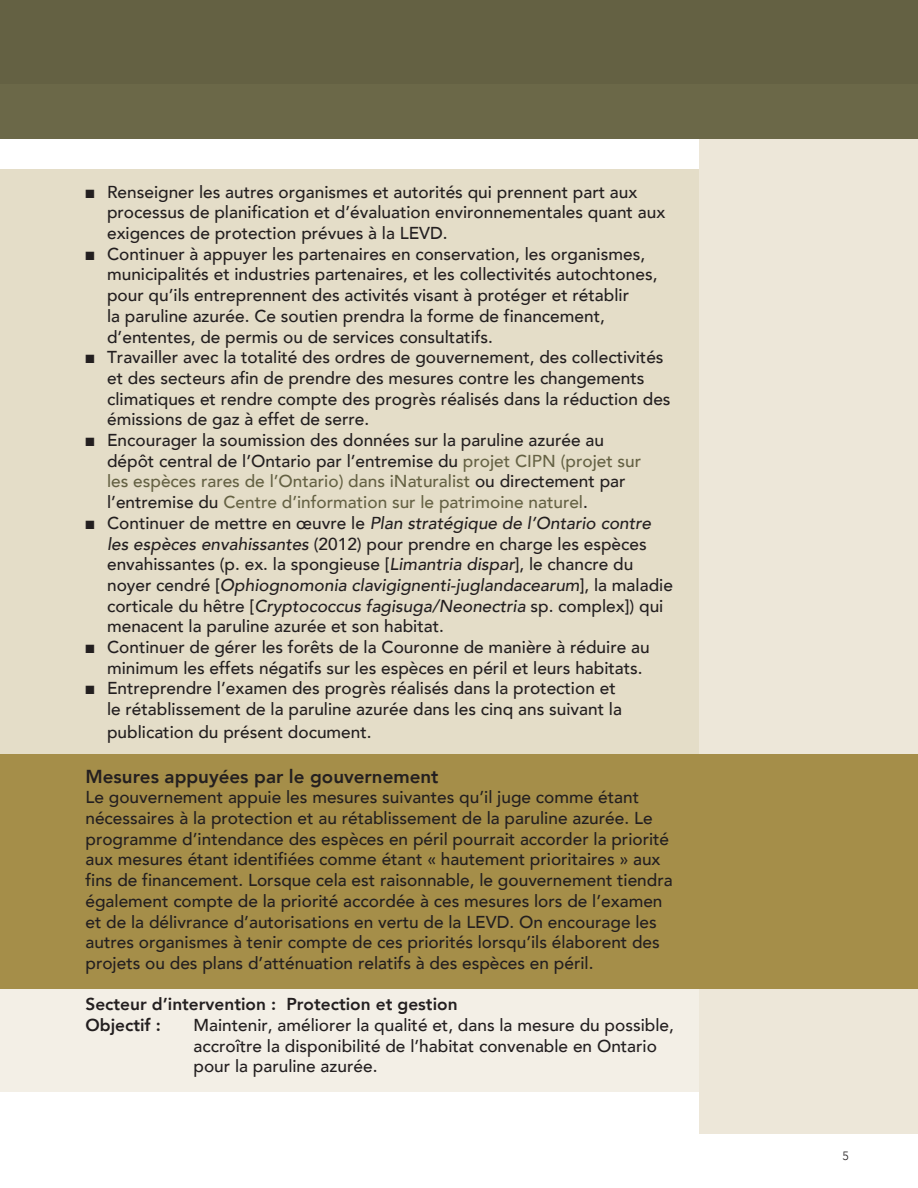
<style>
.page{position:relative;width:918px;height:1188px;background:#fff}
.page>*{position:absolute;margin:0;border:0;box-sizing:border-box;transform-origin:0 0}
.t1{font:800 18.75px "Avenir";color:#231f20}
.t2{font:500 17.25px/20.7px "Avenir";color:#231f20}
.t3{font:800 17.25px "Avenir";color:#231f20}
.t4{font:300 12px "Avenir";color:#231f20}
.s1{color:#646143}
.s2{font-style:italic}
</style>
<div class="page">
<div style="left:0;top:988px;width:699px;height:104px;background:#f3efe6"></div>
<div style="left:0;top:169px;width:699px;height:585px;background:#e4ddc8"></div>
<div style="left:699px;top:134px;width:219px;height:1000px;background:#ede7d9"></div>
<div style="left:0;top:0;width:918px;height:138px;background:#646143"></div>
<div style="left:1px;top:84px;width:917px;height:54px;background:#6d6a4a"></div>
<div style="left:0;top:754px;width:918px;height:234px;background:#a58e49"></div>
<p class="t2" style="left:107px;top:180px;width:560px;text-indent:-22px">■ Renseigner les autres organismes et autorités qui prennent part aux processus de planification et d’évaluation environnementales quant aux exigences de protection prévues à la LEVD.</p>
<p class="t2" style="left:107px;top:242px;width:552px;text-indent:-22px">■ Continuer à appuyer les partenaires en conservation, les organismes, municipalités et industries partenaires, et les collectivités autochtones, pour qu’ils entreprennent des activités visant à protéger et rétablir<br>la paruline azurée. Ce soutien prendra la forme de financement, d’ententes, de permis ou de services consultatifs.</p>
<p class="t2" style="left:107px;top:346px;width:565px;text-indent:-22px">■ Travailler avec la totalité des ordres de gouvernement, des collectivités et des secteurs afin de prendre des mesures contre les changements climatiques et rendre compte des progrès réalisés dans la réduction des émissions de gaz à effet de serre.</p>
<p class="t2" style="left:107px;top:429px;width:536px;text-indent:-22px">■ Encourager la soumission des données sur la paruline azurée au dépôt central de l’Ontario par l’entremise du <span class="s1">projet CIPN (projet sur les espèces rares de l’Ontario) dans iNaturalist</span> ou directement par l’entremise du <span class="s1">Centre d’information sur le patrimoine naturel</span>.</p>
<p class="t2" style="left:107px;top:512px;width:567px;text-indent:-22px">■ Continuer de mettre en œuvre le <span class="s2">Plan stratégique de l’Ontario contre les espèces envahissantes</span> (2012) pour prendre en charge les espèces envahissantes (p. ex. la spongieuse [<span class="s2">Limantria dispar</span>], le chancre du noyer cendré [<span class="s2">Ophiognomonia clavigignenti-juglandacearum</span>], la maladie corticale du hêtre [<span class="s2">Cryptococcus fagisuga/Neonectria</span> sp. complex]) qui menacent la paruline azurée et son habitat.</p>
<p class="t2" style="left:107px;top:636px;width:544px;text-indent:-22px">■ Continuer de gérer les forêts de la Couronne de manière à réduire au minimum les effets négatifs sur les espèces en péril et leurs habitats.</p>
<p class="t2" style="left:107px;top:677px;width:516px;text-indent:-22px">■ Entreprendre l’examen des progrès réalisés dans la protection et le rétablissement de la paruline azurée dans les cinq ans suivant la</p>
<p class="t2" style="left:107px;top:720px;width:266px">publication du présent document.</p>
<h4 class="t1" style="left:85px;top:761px;width:355px">Mesures appuyées par le gouvernement</h4>
<p class="t2" style="left:85px;top:786px;width:589px">Le gouvernement appuie les mesures suivantes qu’il juge comme étant nécessaires à la protection et au rétablissement de la paruline azurée. Le programme d’intendance des espèces en péril pourrait accorder la priorité aux mesures étant identifiées comme étant « hautement prioritaires » aux fins de financement. Lorsque cela est raisonnable, le gouvernement tiendra également compte de la priorité accordée à ces mesures lors de l’examen et de la délivrance d’autorisations en vertu de la LEVD. On encourage les autres organismes à tenir compte de ces priorités lorsqu’ils élaborent des projets ou des plans d’atténuation relatifs à des espèces en péril.</p>
<p class="t3" style="left:85px;top:991px;width:374px">Secteur d’intervention : Protection et gestion</p>
<p class="t3" style="left:85px;top:1012px;width:77px">Objectif :</p>
<p class="t2" style="left:193px;top:1014px;width:482px">Maintenir, améliorer la qualité et, dans la mesure du possible, accroître la disponibilité de l’habitat convenable en Ontario pour la paruline azurée.</p>
<p class="t4" style="left:842px;top:1149px;width:8px">5</p>
</div>
